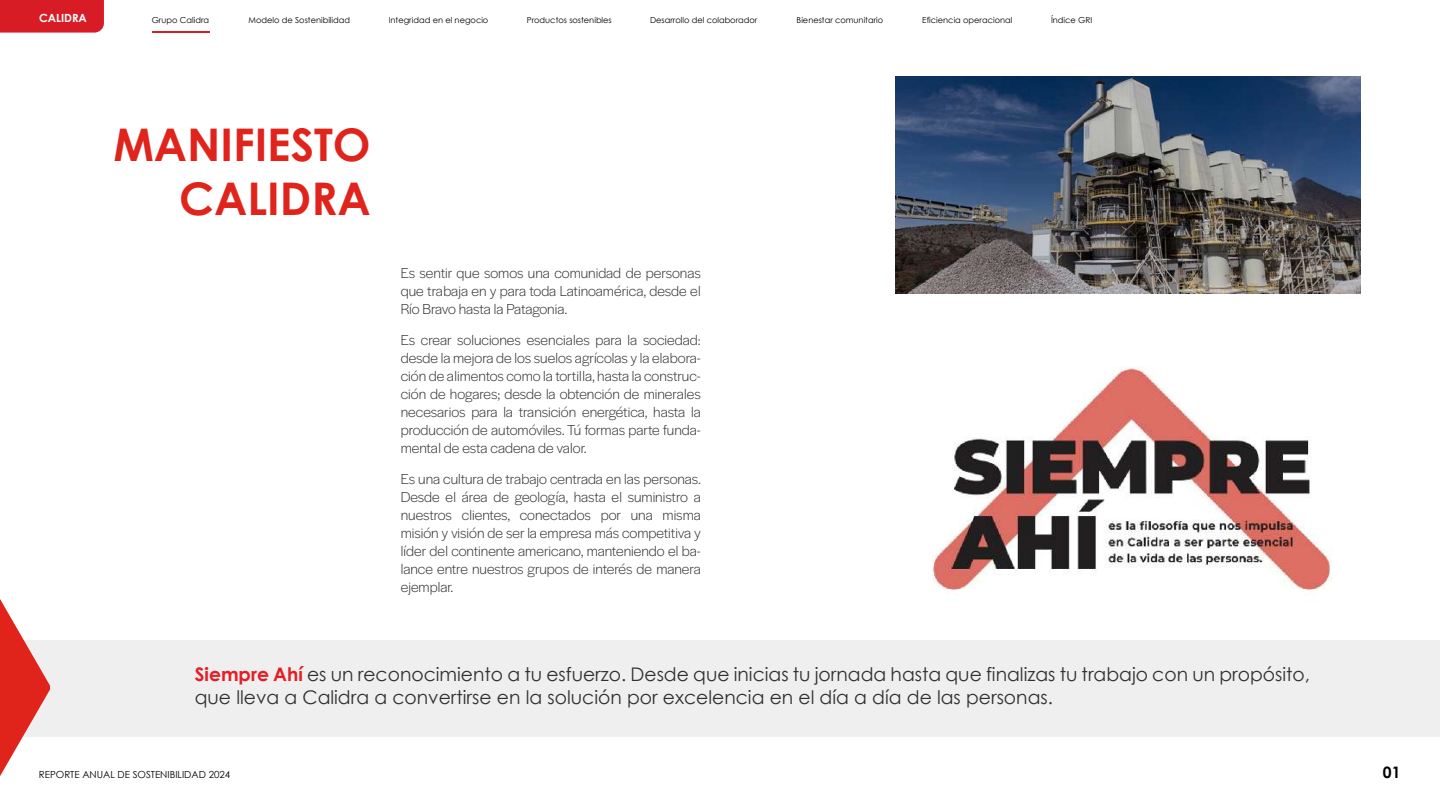
<style>
.page{position:relative;width:1440px;height:810px;background:#fff}
.page>*{position:absolute;margin:0;border:0;box-sizing:border-box;transform-origin:0 0}
.t1{font:700 45px/54px "Century Gothic";color:#e0231b;text-align:right}
.t2{font:18.75px/22.5px "Century Gothic";color:#312f31}
.t3{font:700 15.75px "Century Gothic";color:#000}
.t4{font:15px/18px "Halyard Display VF";color:#312f31;text-align:justify}
.t5{font:700 11.25px "Century Gothic";color:#fff}
.t6{font:9.75px "Century Gothic";color:#000}
.t7{font:8.25px "Century Gothic";color:#000}
.s1{font-weight:700;color:#e21e26}
</style>
<div class="page">
<div style="left:0;top:0;width:104px;height:33px;background:#d71c25"></div>
<hr style="left:152px;top:31px;width:57px;height:2px;background:#d71c25">
<img style="left:932px;top:367px;width:400px;height:223px">
<div style="left:0;top:640px;width:1440px;height:96px;background:#efefef"></div>
<svg style="left:0;top:599px;width:50px;height:177px"></svg>
<img style="left:896px;top:76px;width:465px;height:217px">
<p class="t5" style="left:39px;top:9px;width:49px">CALIDRA</p>
<p class="t7" style="left:152px;top:14px;width:59px">Grupo Calidra</p>
<p class="t7" style="left:249px;top:14px;width:103px">Modelo de Sostenibilidad</p>
<p class="t7" style="left:389px;top:14px;width:101px">Integridad en el negocio</p>
<p class="t7" style="left:527px;top:14px;width:86px">Productos sostenibles</p>
<p class="t7" style="left:650px;top:14px;width:109px">Desarrollo del colaborador</p>
<p class="t7" style="left:797px;top:14px;width:88px">Bienestar comunitario</p>
<p class="t7" style="left:922px;top:14px;width:92px">Eficiencia operacional</p>
<p class="t7" style="left:1051px;top:14px;width:43px">Índice GRI</p>
<h1 class="t1" style="left:113px;top:115px;width:259px">MANIFIESTO<br>CALIDRA</h1>
<p class="t4" style="left:401px;top:263px;width:302px">Es sentir que somos una comunidad de personas que trabaja en y para toda Latinoamérica, desde el Río Bravo hasta la Patagonia.</p>
<p class="t4" style="left:401px;top:330px;width:302px">Es crear soluciones esenciales para la sociedad: desde la mejora de los suelos agrícolas y la elabora&shy;ción de alimentos como la tortilla, hasta la construc&shy;ción de hogares; desde la obtención de minerales necesarios para la transición energética, hasta la producción de automóviles. Tú formas parte funda&shy;mental de esta cadena de valor.</p>
<p class="t4" style="left:401px;top:469px;width:302px">Es una cultura de trabajo centrada en las personas.<br>Desde el área de geología, hasta el suministro a nuestros clientes, conectados por una misma misión y visión de ser la empresa más competitiva y líder del continente americano, manteniendo el ba&shy;lance entre nuestros grupos de interés de manera ejemplar.</p>
<p class="t2" style="left:195px;top:663px;width:1117px"><span class="s1">Siempre Ahí</span> es un reconocimiento a tu esfuerzo. Desde que inicias tu jornada hasta que finalizas tu trabajo con un propósito, que lleva a Calidra a convertirse en la solución por excelencia en el día a día de las personas.</p>
<p class="t6" style="left:39px;top:768px;width:193px">REPORTE ANUAL DE SOSTENIBILIDAD 2024</p>
<p class="t3" style="left:1383px;top:760px;width:19px">01</p>
</div>
